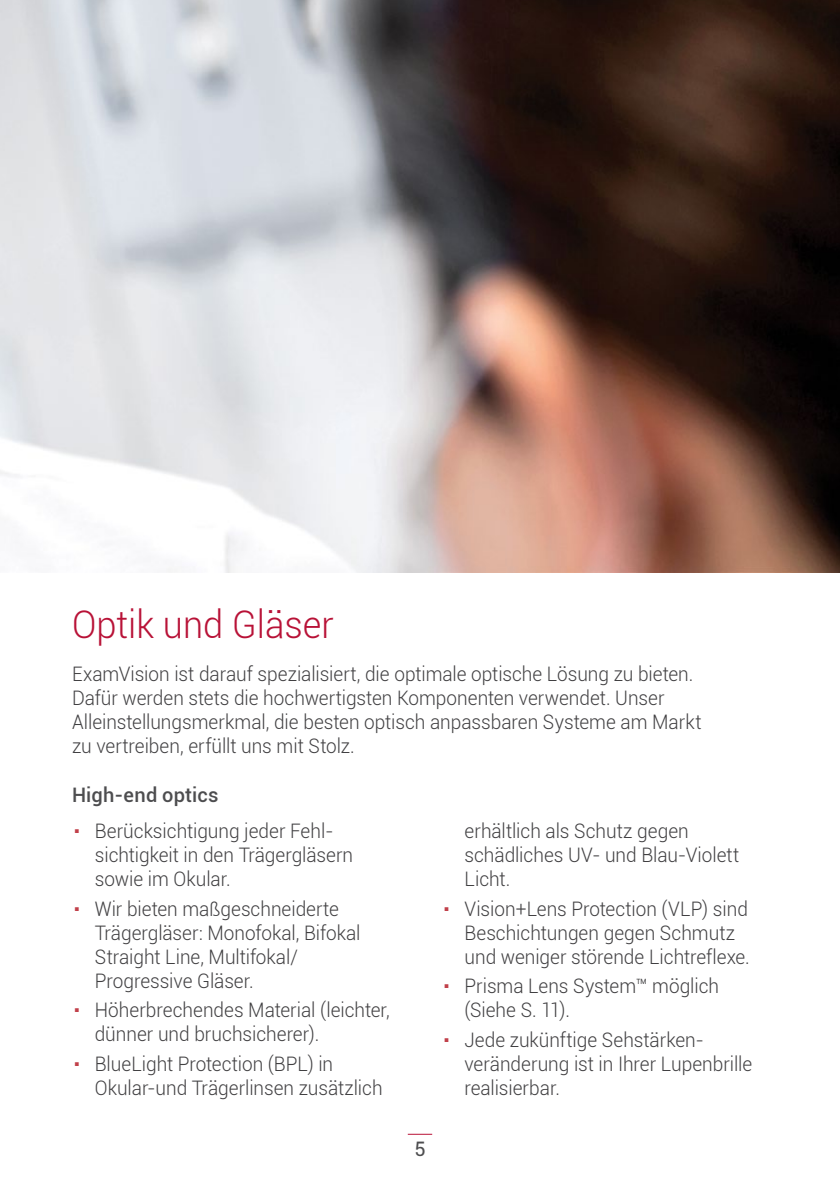
<style>
.page{position:relative;width:840px;height:1191px;background:#fff}
.page>*{position:absolute;margin:0;border:0;box-sizing:border-box;transform-origin:0 0}
.t1{font:300 38px "Roboto";color:#b81237;scale:.95 1}
.t2{font:300 20px/24px "Roboto";color:#414042;scale:.95 1}
.t3{font:500 20px "Roboto";letter-spacing:.01em;color:#4d4d4f}
.t4{font:20px "Roboto";color:#4d4d4f}
</style>
<div class="page">
<svg style="left:407px;top:1134px;width:25px;height:1px"></svg>
<img style="left:0;top:0;width:839px;height:573px">
<h1 class="t1" style="left:72px;top:598px;width:277px">Optik und Gläser</h1>
<p class="t2" style="left:72px;top:661px;width:663px">ExamVision ist darauf spezialisiert, die optimale optische Lösung zu bieten.<br>Dafür werden stets die hochwertigsten Komponenten verwendet. Unser Alleinstellungsmerkmal, die besten optisch anpassbaren Systeme am Markt zu vertreiben, erfüllt uns mit Stolz.</p>
<p class="t3" style="left:72px;top:781px;width:148px">High-end optics</p>
<p class="t2" style="left:95px;top:818px;width:273px;text-indent:-23px"><sup>.</sup> Berücksichtigung jeder Fehl&shy;sichtigkeit in den Trägergläsern sowie im Okular.</p>
<p class="t2" style="left:95px;top:896px;width:281px;text-indent:-23px"><sup>.</sup> Wir bieten maßgeschneiderte<br>Trägergläser: Monofokal, Bifokal<br>Straight Line, Multifokal/<br>Progressive Gläser.</p>
<p class="t2" style="left:95px;top:997px;width:312px;text-indent:-23px"><sup>.</sup> Höherbrechendes Material (leichter, dünner und bruchsicherer).</p>
<p class="t2" style="left:95px;top:1051px;width:304px;text-indent:-23px"><sup>.</sup> BlueLight Protection (BPL) in<br>Okular-und Trägerlinsen zusätzlich</p>
<p class="t4" style="left:414px;top:1135px;width:13px">5</p>
<p class="t2" style="left:464px;top:818px;width:290px">erhältlich als Schutz gegen schädliches UV- und Blau-Violett<br>Licht.</p>
<p class="t2" style="left:464px;top:896px;width:301px;text-indent:-23px"><sup>.</sup> Vision+Lens Protection (VLP) sind<br>Beschichtungen gegen Schmutz und weniger störende Lichtreflexe.</p>
<p class="t2" style="left:464px;top:973px;width:269px;text-indent:-23px"><sup>.</sup> Prisma Lens System™ möglich (Siehe S. 11).</p>
<p class="t2" style="left:464px;top:1027px;width:304px;text-indent:-23px"><sup>.</sup> Jede zukünftige Sehstärken&shy;veränderung ist in Ihrer Lupenbrille realisierbar.</p>
</div>
